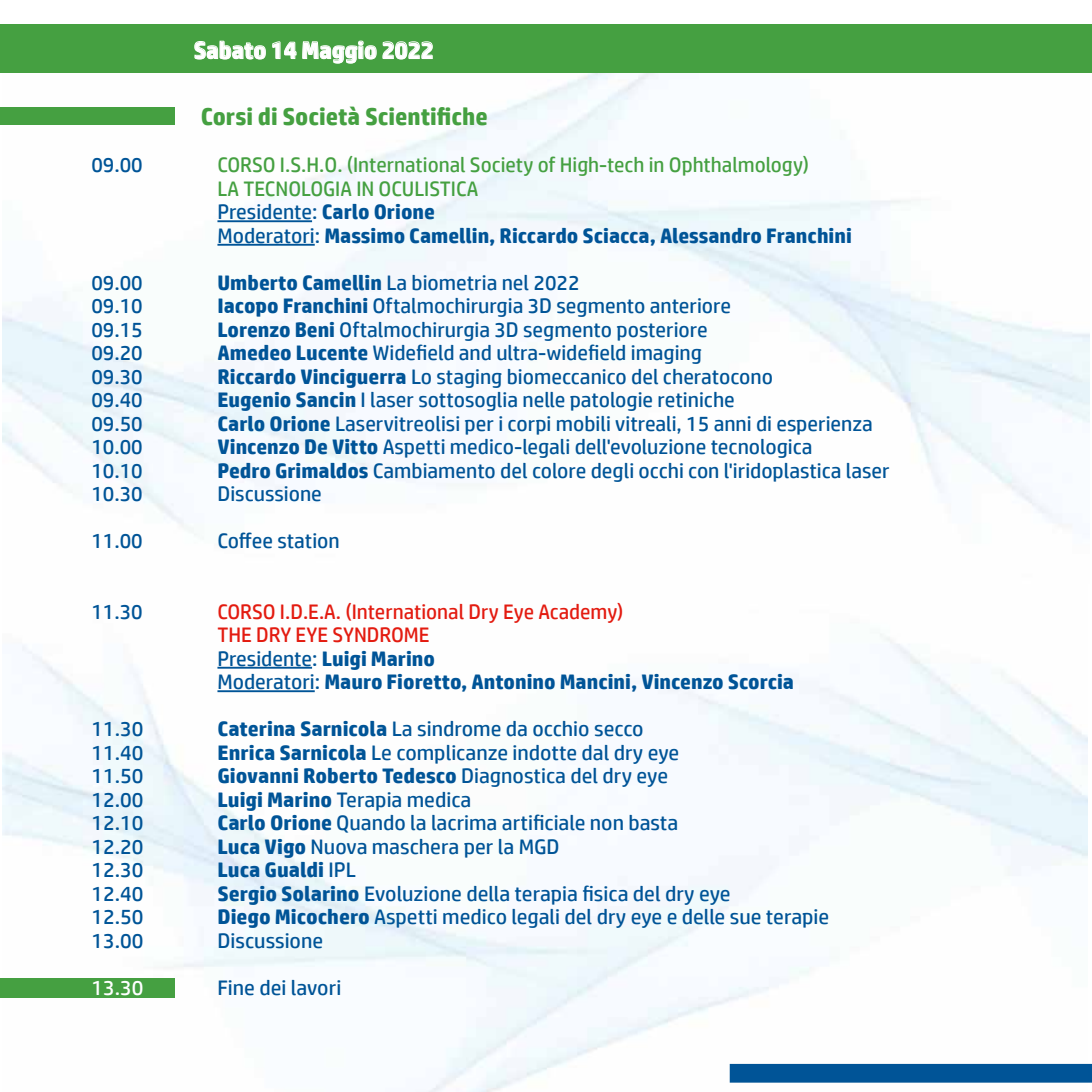
<style>
.page{position:relative;width:1092px;height:1092px;background:#fff}
.page>*{position:absolute;margin:0;border:0;box-sizing:border-box;transform-origin:0 0}
.t1{font:700 24.5px "HP Simplified";color:#45a041}
.t2{font:700 24.15px "HP Simplified";color:#fff}
.t3{font:21px "HP Simplified";color:#005497}
.t4{font:21px/23.4px "HP Simplified";color:#45a041}
.t5{font:21px/23.4px "HP Simplified";color:#e31b10}
.t6{font:700 21px "HP Simplified";color:#005497}
.t7{font:21px "HP Simplified";color:#fff}
.s1{color:#005497}
.s2{font-weight:700;color:#005497}
.s3{font-weight:700}
.s4{font-weight:400}
</style>
<div class="page">
<img style="left:2px;top:633px;width:1085px;height:458px">
<img style="left:3px;top:73px;width:1086px;height:462px">
<div style="left:0;top:24px;width:1091px;height:49px;background:#45a041"></div>
<svg style="left:194px;top:41px;width:72px;height:18px"></svg>
<svg style="left:272px;top:41px;width:24px;height:18px"></svg>
<svg style="left:302px;top:40px;width:74px;height:23px"></svg>
<svg style="left:382px;top:41px;width:50px;height:18px"></svg>
<div style="left:0;top:107px;width:174px;height:18px;background:#45a041"></div>
<div style="left:0;top:977px;width:174px;height:20px;background:#45a041"></div>
<hr style="left:217px;top:220px;width:95px;height:2px;background:#005497">
<hr style="left:217px;top:244px;width:98px;height:2px;background:#005497">
<hr style="left:217px;top:666px;width:95px;height:2px;background:#005497">
<hr style="left:217px;top:690px;width:98px;height:2px;background:#005497">
<div style="left:729px;top:1063px;width:362px;height:19px;background:#005497"></div>
<p class="t2" style="left:194px;top:34px;width:241px">Sabato 14 Maggio 2022</p>
<p class="t1" style="left:201px;top:101px;width:288px">Corsi di Società Scientifiche</p>
<p class="t3" style="left:91px;top:151px;width:53px">09.00</p>
<p class="t4" style="left:217px;top:153px;width:636px">CORSO I.S.H.O. (International Society of High-tech in Ophthalmology)<br>LA TECNOLOGIA IN OCULISTICA<br><span class="s1">Presidente:</span> <span class="s2">Carlo Orione<br></span><span class="s1">Moderatori:</span> <span class="s2">Massimo Camellin, Riccardo Sciacca, Alessandro Franchini</span></p>
<p class="t3" style="left:91px;top:268px;width:53px">09.00</p>
<p class="t3" style="left:217px;top:268px;width:363px"><span class="s3">Umberto Camellin</span> La biometria nel 2022</p>
<p class="t3" style="left:91px;top:292px;width:53px">09.10</p>
<p class="t3" style="left:217px;top:292px;width:515px"><span class="s3">Iacopo Franchini</span> Oftalmochirurgia 3D segmento anteriore</p>
<p class="t3" style="left:91px;top:315px;width:53px">09.15</p>
<p class="t3" style="left:217px;top:315px;width:491px"><span class="s3">Lorenzo Beni</span> Oftalmochirurgia 3D segmento posteriore</p>
<p class="t3" style="left:91px;top:339px;width:53px">09.20</p>
<p class="t3" style="left:217px;top:339px;width:486px"><span class="s3">Amedeo Lucente</span> Widefield and ultra-widefield imaging</p>
<p class="t3" style="left:91px;top:362px;width:53px">09.30</p>
<p class="t3" style="left:217px;top:362px;width:557px"><span class="s3">Riccardo Vinciguerra</span> Lo staging biomeccanico del cheratocono</p>
<p class="t3" style="left:91px;top:386px;width:53px">09.40</p>
<p class="t3" style="left:217px;top:386px;width:519px"><span class="s3">Eugenio Sancin</span> I laser sottosoglia nelle patologie retiniche</p>
<p class="t3" style="left:91px;top:409px;width:53px">09.50</p>
<p class="t3" style="left:217px;top:409px;width:657px"><span class="s3">Carlo Orione</span> Laservitreolisi per i corpi mobili vitreali, 15 anni di esperienza</p>
<p class="t3" style="left:91px;top:433px;width:53px">10.00</p>
<p class="t3" style="left:217px;top:433px;width:596px"><span class="s3">Vincenzo De Vitto</span> Aspetti medico-legali dell'evoluzione tecnologica</p>
<p class="t3" style="left:91px;top:456px;width:53px">10.10</p>
<p class="t3" style="left:217px;top:456px;width:673px"><span class="s3">Pedro Grimaldos</span> Cambiamento del colore degli occhi con l'iridoplastica laser</p>
<p class="t3" style="left:91px;top:480px;width:53px">10.30</p>
<p class="t3" style="left:217px;top:480px;width:106px">Discussione</p>
<p class="t3" style="left:91px;top:527px;width:53px">11.00</p>
<p class="t3" style="left:217px;top:527px;width:124px">Coffee station</p>
<p class="t3" style="left:91px;top:597px;width:53px">11.30</p>
<p class="t5" style="left:217px;top:599px;width:578px">CORSO I.D.E.A. (International Dry Eye Academy)<br>THE DRY EYE SYNDROME<br><span class="s1">Presidente:</span> <span class="s2">Luigi Marino<br></span><span class="s1">Moderatori:</span> <span class="s2">Mauro Fioretto, Antonino Mancini, Vincenzo Scorcia</span></p>
<p class="t3" style="left:91px;top:715px;width:54px">11.30</p>
<p class="t3" style="left:217px;top:715px;width:427px"><span class="s3">Caterina Sarnicola</span> La sindrome da occhio secco</p>
<p class="t3" style="left:91px;top:738px;width:54px">11.40</p>
<p class="t3" style="left:217px;top:738px;width:463px"><span class="s3">Enrica Sarnicola</span> Le complicanze indotte dal dry eye</p>
<p class="t3" style="left:91px;top:762px;width:54px">11.50</p>
<p class="t6" style="left:217px;top:762px;width:452px">Giovanni Roberto Tedesco <span class="s4">Diagnostica del dry eye</span></p>
<p class="t3" style="left:91px;top:785px;width:54px">12.00</p>
<p class="t3" style="left:217px;top:785px;width:255px"><span class="s3">Luigi Marino</span> Terapia medica</p>
<p class="t3" style="left:91px;top:809px;width:54px">12.10</p>
<p class="t3" style="left:217px;top:809px;width:462px"><span class="s3">Carlo Orione</span> Quando la lacrima artificiale non basta</p>
<p class="t3" style="left:91px;top:832px;width:54px">12.20</p>
<p class="t3" style="left:217px;top:832px;width:343px"><span class="s3">Luca Vigo</span> Nuova maschera per la MGD</p>
<p class="t3" style="left:91px;top:856px;width:54px">12.30</p>
<p class="t6" style="left:217px;top:856px;width:140px">Luca Gualdi <span class="s4">IPL</span></p>
<p class="t3" style="left:91px;top:879px;width:54px">12.40</p>
<p class="t3" style="left:217px;top:879px;width:514px"><span class="s3">Sergio Solarino</span> Evoluzione della terapia fisica del dry eye</p>
<p class="t3" style="left:91px;top:902px;width:54px">12.50</p>
<p class="t3" style="left:217px;top:902px;width:613px"><span class="s3">Diego Micochero</span> Aspetti medico legali del dry eye e delle sue terapie</p>
<p class="t3" style="left:91px;top:926px;width:54px">13.00</p>
<p class="t3" style="left:217px;top:926px;width:107px">Discussione</p>
<p class="t7" style="left:91px;top:973px;width:54px">13.30</p>
<p class="t3" style="left:217px;top:973px;width:125px">Fine dei lavori</p>
</div>
